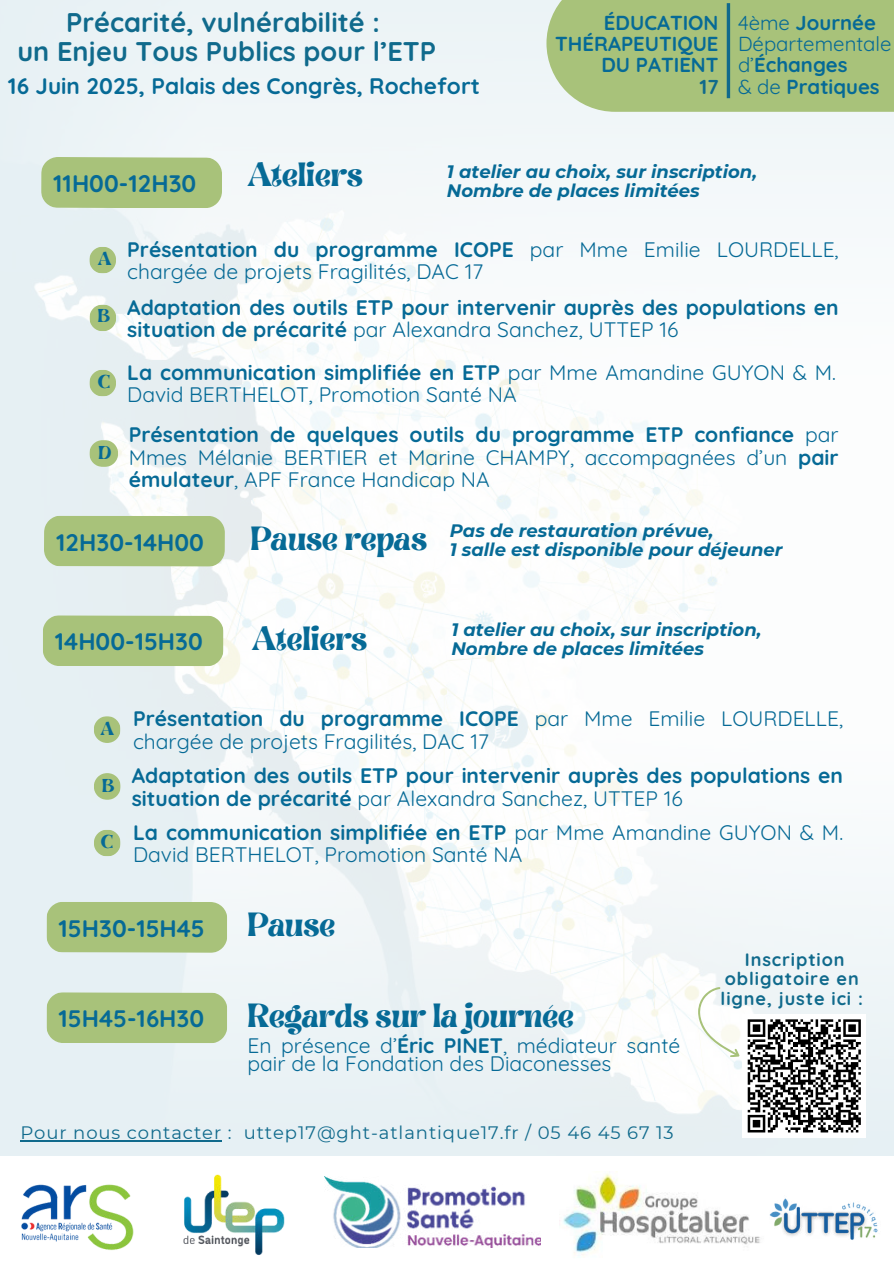
<style>
.page{position:relative;width:894px;height:1264px;background:#fff}
.page>*{position:absolute;margin:0;border:0;box-sizing:border-box;transform-origin:0 0}
.t1{font:700 27px/29.2px "Quicksand";color:#106a8c;text-align:center}
.t2{font:27px "Brasika Display";color:#066a96}
.t3{font:700 24px "Quicksand";color:#066a96}
.t4{font:700 22.5px "Quicksand";color:#066a96}
.t5{font:21px/22.5px "Quicksand";color:#066a96}
.t6{font:700 21px/22.5px "Quicksand";color:#066a96}
.t7{font:700 20.25px/21.3px "Quicksand";color:#066a96;text-align:right}
.t8{font:700 20.25px "Quicksand";color:#106a8c}
.t9{font:italic 700 18px/19.2px "Montserrat";color:#066a96}
.t10{font:18px "Montserrat";letter-spacing:.05em;color:#106a8c}
.t11{font:700 18px/19.2px "Quicksand";letter-spacing:.05em;color:#106a8c;text-align:center}
.t12{font:15px "Brasika Display";color:#066a96}
.s1{font-weight:400}
.s2{font-weight:700}
</style>
<div class="page">
<img style="left:0;top:0;width:893px;height:1155px">
<div style="left:742px;top:1014px;width:123px;height:123px;background:#fff"></div>
<svg style="left:747px;top:1019px;width:114px;height:114px"></svg>
<svg style="left:697px;top:987px;width:42px;height:70px"></svg>
<hr style="left:20px;top:1140px;width:202px;height:1px;background:#106a8c">
<div style="left:94px;top:829px;width:27px;height:27px;background:#a8c27a;border-radius:13px"></div>
<svg style="left:94px;top:773px;width:27px;height:27px"></svg>
<svg style="left:89px;top:440px;width:29px;height:27px"></svg>
<div style="left:89px;top:369px;width:27px;height:27px;background:#a8c27a;border-radius:13px"></div>
<svg style="left:89px;top:304px;width:27px;height:27px"></svg>
<svg style="left:89px;top:247px;width:27px;height:26px"></svg>
<div style="left:546px;top:0;width:347px;height:112px;background:#a8c27a"></div>
<svg style="left:726px;top:3px;width:4px;height:95px"></svg>
<div style="left:41px;top:157px;width:181px;height:51px;background:#a8c27a"></div>
<div style="left:44px;top:515px;width:181px;height:51px;background:#a8c27a"></div>
<div style="left:43px;top:615px;width:180px;height:51px;background:#a8c27a"></div>
<div style="left:46px;top:901px;width:181px;height:51px;background:#a8c27a"></div>
<div style="left:46px;top:992px;width:181px;height:51px;background:#a8c27a"></div>
<img style="left:10px;top:1155px;width:132px;height:96px">
<img style="left:183px;top:1174px;width:102px;height:81px">
<img style="left:324px;top:1176px;width:216px;height:71px">
<img style="left:559px;top:1171px;width:201px;height:85px">
<img style="left:769px;top:1198px;width:109px;height:42px">
<div style="left:94px;top:716px;width:26px;height:27px;background:#a8c27a;border-radius:13px"></div>
<p class="t1" style="left:17px;top:5px;width:420px">Précarité, vulnérabilité :<br>un Enjeu Tous Publics pour l’ETP</p>
<p class="t4" style="left:8px;top:69px;width:473px">16 Juin 2025, Palais des Congrès, Rochefort</p>
<p class="t7" style="left:555px;top:10px;width:165px">ÉDUCATION<br>THÉRAPEUTIQUE<br>DU PATIENT</p>
<p class="t8" style="left:699px;top:71px;width:20px">17</p>
<p class="t7" style="left:737px;top:10px;width:155px;text-align:left"><span class="s1">4ème</span> Journée<br><span class="s1">Départementale d’</span>Échanges<br><span class="s1">&amp; de</span> Pratiques</p>
<p class="t3" style="left:53px;top:165px;width:144px">11H00-12H30</p>
<p class="t2" style="left:247px;top:154px;width:117px">Ateliers</p>
<p class="t9" style="left:447px;top:161px;width:311px">1 atelier au choix, sur inscription,<br>Nombre de places limitées</p>
<p class="t12" style="left:98px;top:247px;width:15px">A</p>
<p class="t12" style="left:98px;top:305px;width:13px">B</p>
<p class="t12" style="left:98px;top:370px;width:14px">C</p>
<p class="t12" style="left:98px;top:441px;width:14px">D</p>
<p class="t5" style="left:127px;top:236px;width:712px"><span class="s2">Présentation du programme ICOPE</span> par Mme Emilie LOURDELLE, chargée de projets Fragilités, DAC 17</p>
<p class="t6" style="left:127px;top:294px;width:712px">Adaptation des outils ETP pour intervenir auprès des populations en situation de précarité <span class="s1">par Alexandra Sanchez, UTTEP 16</span></p>
<p class="t5" style="left:127px;top:359px;width:710px"><span class="s2">La communication simplifiée en ETP</span> par Mme Amandine GUYON &amp; M.<br>David BERTHELOT, Promotion Santé NA</p>
<p class="t5" style="left:129px;top:421px;width:711px;text-align:justify"><span class="s2">Présentation de quelques outils du programme ETP confiance</span> par Mmes Mélanie BERTIER et Marine CHAMPY, accompagnées d’un <span class="s2">pair émulateur</span>, APF France Handicap NA</p>
<p class="t3" style="left:56px;top:523px;width:149px">12H30-14H00</p>
<p class="t3" style="left:55px;top:623px;width:149px">14H00-15H30</p>
<p class="t2" style="left:250px;top:518px;width:178px">Pause repas</p>
<p class="t9" style="left:449px;top:520px;width:334px">Pas de restauration prévue,<br>1 salle est disponible pour déjeuner</p>
<p class="t2" style="left:252px;top:618px;width:117px">Ateliers</p>
<p class="t9" style="left:451px;top:619px;width:311px">1 atelier au choix, sur inscription,<br>Nombre de places limitées</p>
<p class="t12" style="left:101px;top:717px;width:15px">A</p>
<p class="t12" style="left:102px;top:773px;width:13px">B</p>
<p class="t12" style="left:101px;top:830px;width:14px">C</p>
<p class="t5" style="left:133px;top:705px;width:711px"><span class="s2">Présentation du programme ICOPE</span> par Mme Emilie LOURDELLE, chargée de projets Fragilités, DAC 17</p>
<p class="t6" style="left:132px;top:762px;width:712px">Adaptation des outils ETP pour intervenir auprès des populations en situation de précarité <span class="s1">par Alexandra Sanchez, UTTEP 16</span></p>
<p class="t5" style="left:133px;top:818px;width:711px"><span class="s2">La communication simplifiée en ETP</span> par Mme Amandine GUYON &amp; M.<br>David BERTHELOT, Promotion Santé NA</p>
<p class="t3" style="left:59px;top:909px;width:148px">15H30-15H45</p>
<p class="t3" style="left:59px;top:1000px;width:147px">15H45-16H30</p>
<p class="t2" style="left:247px;top:904px;width:89px">Pause</p>
<p class="t2" style="left:247px;top:994px;width:328px">Regards sur la journée</p>
<p class="t5" style="left:247px;top:1034px;width:434px;line-height:18px">En présence d’<span class="s2">Éric PINET</span>, médiateur santé pair de la Fondation des Diaconesses</p>
<p class="t10" style="left:20px;top:1120px;width:654px">Pour nous contacter : uttep17@ght-atlantique17.fr / 05 46 45 67 13</p>
<p class="t11" style="left:720px;top:948px;width:144px">Inscription obligatoire en ligne, juste ici :</p>
</div>
